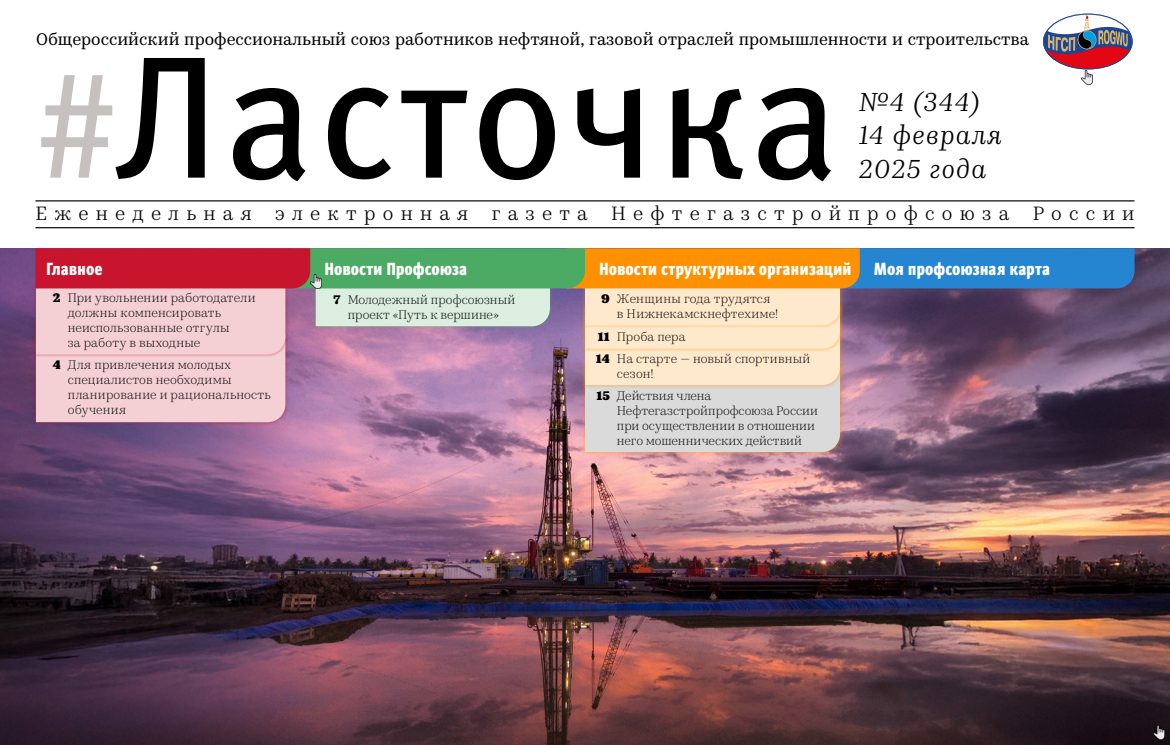
<style>
.page{position:relative;width:1170px;height:745px;background:#fff}
.page>*{position:absolute;margin:0;border:0;box-sizing:border-box;transform-origin:0 0}
.t1{font:173.5px "Meta Pro";letter-spacing:.01em;color:#000}
.t2{font:italic 26.12px/33.4px "Kazimir Text";letter-spacing:.05em;color:#000}
.t3{font:19.38px "Kazimir Text";letter-spacing:.375em;color:#000}
.t4{font:900 condensed 17.5px "Meta Pro";color:#fff}
.t5{font:16.88px "Kazimir Text";color:#000}
.t6{font:300 12.5px/15px "Kazimir Text";letter-spacing:.005em;color:#000}
.s1{font-size:144.62px;color:#c6c1bf}
.s2{font-weight:900}
</style>
<div class="page">
<svg style="left:1043px;top:13px;width:89px;height:57px"></svg>
<div style="left:1040px;top:11px;width:94px;height:61px;border:1px solid #fff;border-radius:50%"></div>
<hr style="left:35px;top:200px;width:1099px;height:1px;background:#000">
<hr style="left:35px;top:227px;width:1099px;height:1px;background:#000">
<img style="left:0;top:248px;width:1169px;height:496px">
<div style="left:581px;top:362px;width:262px;height:93px;background:#ff9000;opacity:.3"></div>
<svg style="left:35px;top:248px;width:1099px;height:203px;background:#b0949a"></svg>
<img style="left:310px;top:274px;width:11px;height:14px">
<img style="left:1152px;top:725px;width:12px;height:14px">
<img style="left:1081px;top:70px;width:11px;height:14px">
<h3 class="t5" style="left:36px;top:27px;width:994px">Общероссийский профессиональный союз работников нефтяной, газовой отраслей промышленности и строительства</h3>
<h1 class="t1" style="left:36px;top:-16px;width:805px"><span class="s1">#</span>Ласточка</h1>
<h2 class="t2" style="left:858px;top:83px;width:144px">№4 (344)<br>14 февраля<br>2025 года</h2>
<h3 class="t3" style="left:35px;top:198px;width:1100px">Еженедельная электронная газета Нефтегазстройпрофсоюза России</h3>
<h3 class="t4" style="left:46px;top:255px;width:58px">Главное</h3>
<h3 class="t4" style="left:324px;top:255px;width:144px">Новости Проф cоюза</h3>
<h3 class="t4" style="left:599px;top:255px;width:254px">Новости структурных организаций</h3>
<h3 class="t4" style="left:873px;top:255px;width:178px">Моя проф cоюзная карта</h3>
<p class="t6" style="left:68px;top:289px;width:189px;text-indent:-15px"><span class="s2">2</span> При увольнении работодатели должны компенсировать неиспользованные отгулы<br>за работу в выходные</p>
<p class="t6" style="left:68px;top:356px;width:204px;text-indent:-15px"><span class="s2">4</span> Для привлечения молодых специалистов необходимы планирование и рациональность обучения</p>
<p class="t6" style="left:333px;top:291px;width:183px;text-align:center"><span class="s2">7</span> Молодежный профсоюзный проект «Путь к вершине»</p>
<p class="t6" style="left:617px;top:290px;width:163px;text-indent:-16px"><span class="s2">9</span> Женщины года трудятся в Нижнекамскнефтехиме!</p>
<p class="t6" style="left:598px;top:328px;width:89px"><span class="s2">11</span> Проба пера</p>
<p class="t6" style="left:617px;top:350px;width:195px;text-indent:-21px"><span class="s2">14</span> На старте — новый спортивный сезон!</p>
<p class="t6" style="left:617px;top:387px;width:202px;text-indent:-21px"><span class="s2">15</span> Действия члена<br>Нефтегазстройпроф союза России при осуществлении в отношении него мошеннических действий</p>
</div>
